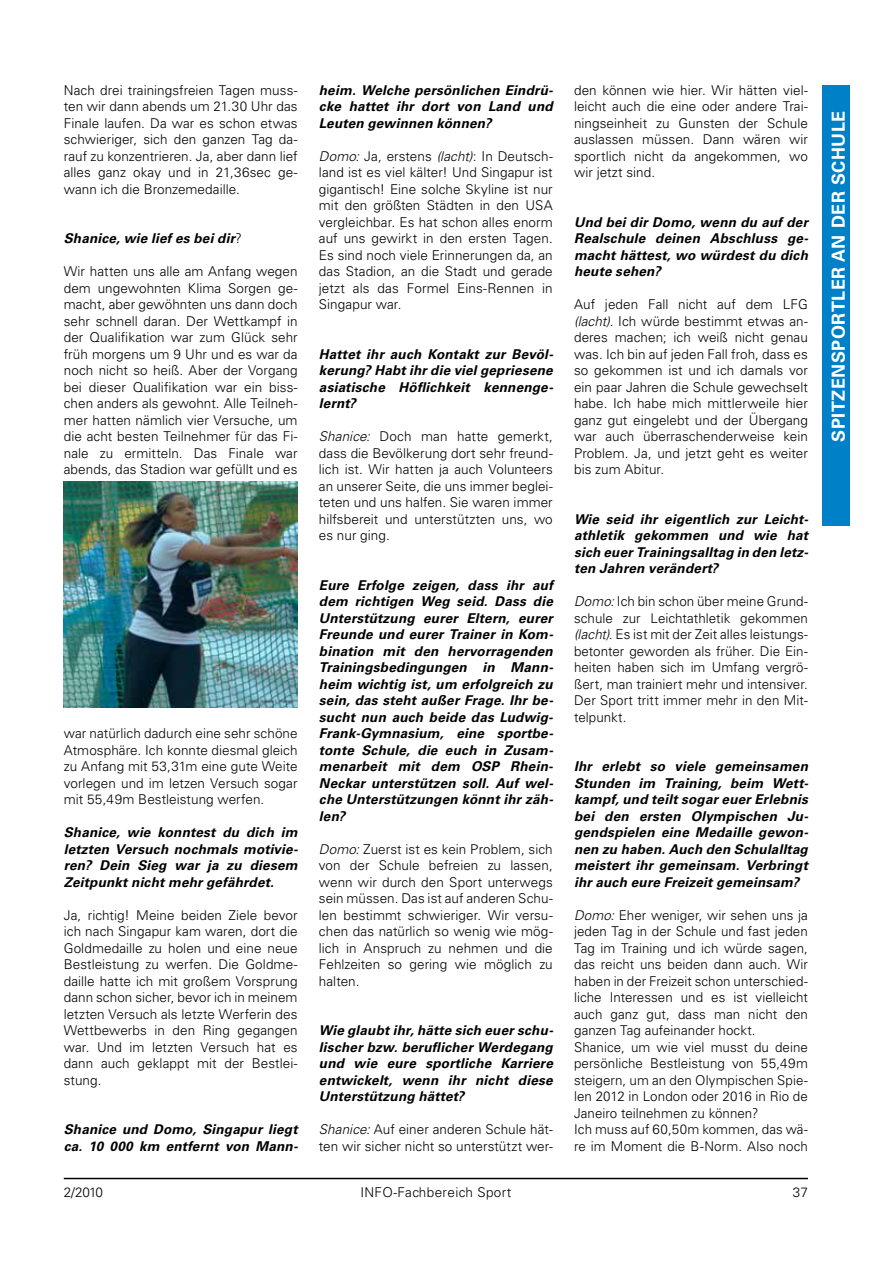
<style>
.page{position:relative;width:893px;height:1263px;background:#fff}
.page>*{position:absolute;margin:0;border:0;box-sizing:border-box;transform-origin:0 0}
.t1{font:700 18px "Univers LT Std";letter-spacing:.03em;color:#fff}
.t2{font:300 13.5px/16.5px "Univers LT Std";letter-spacing:.005em;color:#000;text-align:justify}
.t3{font:italic 700 13.5px/16.5px "Univers LT Std";letter-spacing:.015em;color:#000;text-align:justify}
.t4{font:300 13.5px "Univers LT Std";letter-spacing:.03em;color:#000}
.s1{font-weight:300;font-style:normal}
.s2{font-style:italic}
</style>
<div class="page">
<hr style="left:64px;top:1178px;width:744px;height:1px;background:#000">
<div style="left:823px;top:85px;width:27px;height:440px;background:#0081c7"></div>
<img style="left:64px;top:481px;width:234px;height:226px">
<p class="t2" style="left:64px;top:82px;width:235px">Nach drei trainingsfreien Tagen muss&shy;ten wir dann abends um 21.30 Uhr das Finale laufen. Da war es schon etwas schwieriger, sich den ganzen Tag da&shy;rauf zu konzentrieren. Ja, aber dann lief alles ganz okay und in 21,36sec ge&shy;wann ich die Bronzemedaille.</p>
<p class="t3" style="left:64px;top:231px;width:179px">Shanice, wie lief es bei dir<span class="s1">?</span></p>
<p class="t2" style="left:64px;top:263px;width:235px">Wir hatten uns alle am Anfang wegen dem ungewohnten Klima Sorgen ge&shy;macht, aber gewöhnten uns dann doch sehr schnell daran. Der Wettkampf in der Qualifikation war zum Glück sehr früh morgens um 9 Uhr und es war da noch nicht so heiß. Aber der Vorgang bei dieser Qualifikation war ein biss&shy;chen anders als gewohnt. Alle Teilneh&shy;mer hatten nämlich vier Versuche, um die acht besten Teilnehmer für das Fi&shy;nale zu ermitteln. Das Finale war abends, das Stadion war gefüllt und es</p>
<p class="t2" style="left:64px;top:725px;width:235px">war natürlich dadurch eine sehr schöne Atmosphäre. Ich konnte diesmal gleich zu Anfang mit 53,31m eine gute Weite vorlegen und im letzen Versuch sogar mit 55,49m Bestleistung werfen.</p>
<p class="t3" style="left:64px;top:824px;width:236px">Shanice, wie konntest du dich im letzten Versuch nochmals motivie&shy;ren? Dein Sieg war ja zu diesem Zeitpunkt nicht mehr gefährdet.</p>
<p class="t2" style="left:64px;top:907px;width:235px">Ja, richtig! Meine beiden Ziele bevor ich nach Singapur kam waren, dort die Goldmedaille zu holen und eine neue Bestleistung zu werfen. Die Goldme&shy;daille hatte ich mit großem Vorsprung dann schon sicher, bevor ich in meinem letzten Versuch als letzte Werferin des Wettbewerbs in den Ring gegangen war. Und im letzten Versuch hat es dann auch geklappt mit der Bestlei&shy;stung.</p>
<p class="t3" style="left:64px;top:1121px;width:236px">Shanice und Domo, Singapur liegt ca. 10 000 km entfernt von Mann-</p>
<p class="t3" style="left:319px;top:82px;width:236px">heim. Welche persönlichen Eindrü&shy;cke hattet ihr dort von Land und Leuten gewinnen können?</p>
<p class="t2" style="left:319px;top:148px;width:235px"><span class="s2">Domo:</span> Ja, erstens <span class="s2">(lacht)</span>: In Deutsch&shy;land ist es viel kälter! Und Singapur ist gigantisch! Eine solche Skyline ist nur mit den größten Städten in den USA vergleichbar. Es hat schon alles enorm auf uns gewirkt in den ersten Tagen.<br>Es sind noch viele Erinnerungen da, an das Stadion, an die Stadt und gerade jetzt als das Formel Eins-Rennen in Singapur war.</p>
<p class="t3" style="left:319px;top:346px;width:236px">Hattet ihr auch Kontakt zur Bevöl&shy;kerung? Habt ihr die viel gepriesene asiatische Höflichkeit kennenge&shy;lernt?</p>
<p class="t2" style="left:319px;top:428px;width:235px"><span class="s2">Shanice:</span> Doch man hatte gemerkt, dass die Bevölkerung dort sehr freund&shy;lich ist. Wir hatten ja auch Volunteers an unserer Seite, die uns immer beglei&shy;teten und uns halfen. Sie waren immer hilfsbereit und unterstützten uns, wo es nur ging.</p>
<p class="t3" style="left:319px;top:577px;width:236px">Eure Erfolge zeigen, dass ihr auf dem richtigen Weg seid. Dass die Unterstützung eurer Eltern, eurer Freunde und eurer Trainer in Kom&shy;bination mit den hervorragenden Trainingsbedingungen in Mann&shy;heim wichtig ist, um erfolgreich zu sein, das steht außer Frage. Ihr be&shy;sucht nun auch beide das Ludwig-Frank-Gymnasium, eine sportbe&shy;tonte Schule, die euch in Zusam&shy;menarbeit mit dem OSP Rhein-Neckar unterstützen soll. Auf wel&shy;che Unterstützungen könnt ihr zäh&shy;len?</p>
<p class="t2" style="left:319px;top:841px;width:235px"><span class="s2">Domo:</span> Zuerst ist es kein Problem, sich von der Schule befreien zu lassen, wenn wir durch den Sport unterwegs sein müssen. Das ist auf anderen Schu&shy;len bestimmt schwieriger. Wir versu&shy;chen das natürlich so wenig wie mög&shy;lich in Anspruch zu nehmen und die Fehlzeiten so gering wie möglich zu halten.</p>
<p class="t3" style="left:319px;top:1022px;width:236px">Wie glaubt ihr, hätte sich euer schu&shy;lischer bzw. beruflicher Werdegang und wie eure sportliche Karriere entwickelt, wenn ihr nicht diese Unterstützung hättet?</p>
<p class="t2" style="left:319px;top:1121px;width:235px"><span class="s2">Shanice:</span> Auf einer anderen Schule hät&shy;ten wir sicher nicht so unterstützt wer-</p>
<p class="t2" style="left:574px;top:82px;width:235px">den können wie hier. Wir hätten viel&shy;leicht auch die eine oder andere Trai&shy;ningseinheit zu Gunsten der Schule auslassen müssen. Dann wären wir sportlich nicht da angekommen, wo wir jetzt sind.</p>
<p class="t3" style="left:574px;top:214px;width:236px">Und bei dir Domo, wenn du auf der Realschule deinen Abschluss ge&shy;macht hättest, wo würdest du dich heute sehen?</p>
<p class="t2" style="left:574px;top:296px;width:235px">Auf jeden Fall nicht auf dem LFG <span class="s2">(lacht)</span>. Ich würde bestimmt etwas an&shy;deres machen; ich weiß nicht genau was. Ich bin auf jeden Fall froh, dass es so gekommen ist und ich damals vor ein paar Jahren die Schule gewechselt habe. Ich habe mich mittlerweile hier ganz gut eingelebt und der Übergang war auch überraschenderweise kein Problem. Ja, und jetzt geht es weiter bis zum Abitur.</p>
<p class="t3" style="left:574px;top:511px;width:236px">Wie seid ihr eigentlich zur Leicht&shy;athletik gekommen und wie hat sich euer Trainingsalltag in den letz&shy;ten Jahren verändert?</p>
<p class="t2" style="left:574px;top:593px;width:235px"><span class="s2">Domo:</span> Ich bin schon über meine Grund&shy;schule zur Leichtathletik gekommen <span class="s2">(lacht).</span> Es ist mit der Zeit alles leistungs&shy;betonter geworden als früher. Die Ein&shy;heiten haben sich im Umfang vergrö&shy;ßert, man trainiert mehr und intensiver.<br>Der Sport tritt immer mehr in den Mit&shy;telpunkt.</p>
<p class="t3" style="left:574px;top:759px;width:236px">Ihr erlebt so viele gemeinsamen Stunden im Training, beim Wett&shy;kampf, und teilt sogar euer Erlebnis bei den ersten Olympischen Ju&shy;gendspielen eine Medaille gewon&shy;nen zu haben. Auch den Schulalltag meistert ihr gemeinsam. Verbringt ihr auch eure Freizeit gemeinsam?</p>
<p class="t2" style="left:574px;top:907px;width:235px;text-align:left"><span class="s2">Domo:</span> Eher weniger, wir sehen uns ja jeden Tag in der Schule und fast jeden Tag im Training und ich würde sagen, das reicht uns beiden dann auch. Wir haben in der Freizeit schon unterschied&shy;liche Interessen und es ist vielleicht auch ganz gut, dass man nicht den ganzen Tag aufeinander hockt.<br>Shanice, um wie viel musst du deine persönliche Bestleistung von 55,49m steigern, um an den Olympischen Spie&shy;len 2012 in London oder 2016 in Rio de Janeiro teilnehmen zu können?<br>Ich muss auf 60,50m kommen, das wä&shy;re im Moment die B-Norm. Also noch</p>
<p class="t2" style="left:64px;top:1183px;width:41px">2/2010</p>
<p class="t4" style="left:360px;top:1183px;width:152px">INFO-Fachbereich Sport</p>
<p class="t2" style="left:793px;top:1183px;width:17px">37</p>
<h1 class="t1" style="left:828px;top:442px;width:333px;rotate:-90deg">SPITZENSPORTLER AN DER SCHULE</h1>
</div>
